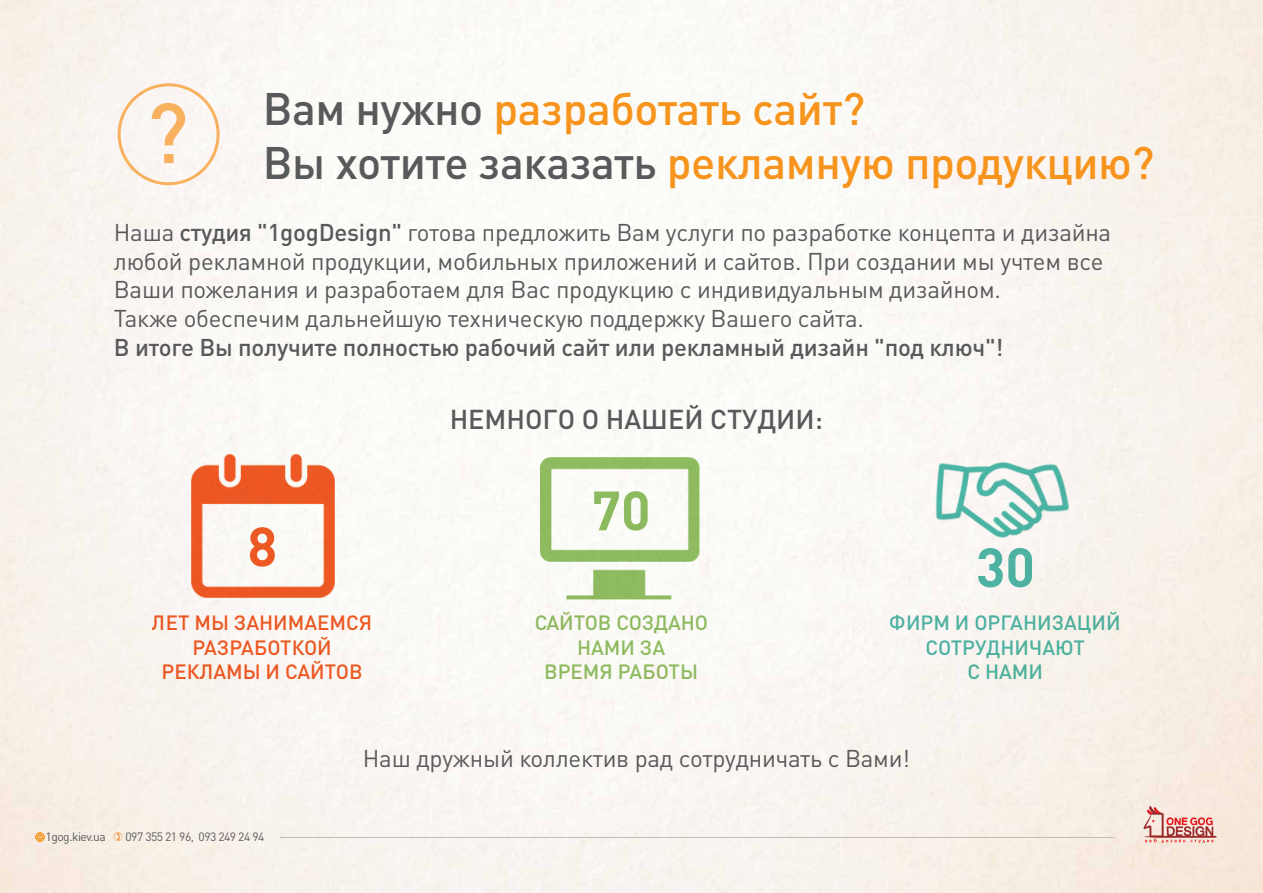
<style>
.page{position:relative;width:1263px;height:893px;background:#fff}
.page>*{position:absolute;margin:0;border:0;box-sizing:border-box;transform-origin:0 0}
.t1{font:700 54.45px "DIN Pro";color:#91bd63}
.t2{font:700 54.45px "DIN Pro";color:#4fb9ab}
.t3{font:700 54.45px "DIN Pro";color:#f15b24}
.t4{font:500 45px/54px "DIN Pro";letter-spacing:-.01em;color:#f7941e}
.t5{font:500 27px "DIN Pro";color:#58595b}
.t6{font:24px/28.8px "DIN Pro";letter-spacing:-.01em;color:#58595b}
.t7{font:500 24px "DIN Pro";letter-spacing:-.01em;color:#58595b}
.t8{font:500 20.4px/24.5px "DIN Pro";color:#f15b24;text-align:center}
.t9{font:500 20.4px/24.5px "DIN Pro";color:#4fb9ab;text-align:center}
.t10{font:500 20.4px/24.5px "DIN Pro";color:#91bd63;text-align:center}
.t11{font:12px "DIN Pro";letter-spacing:-.04em;color:#58595b}
.s1{color:#58595b}
.s2{font-weight:500}
</style>
<div class="page">
<img style="left:0;top:0;width:1263px;height:893px">
<svg style="left:1143px;top:806px;width:74px;height:37px;background:#e3b1aa"></svg>
<img style="left:191px;top:454px;width:144px;height:144px">
<img style="left:540px;top:457px;width:160px;height:142px">
<img style="left:935px;top:463px;width:134px;height:75px">
<hr style="left:280px;top:837px;width:835px;height:1px;background:#bcbec0">
<div style="left:35px;top:833px;width:10px;height:9px;border:1px solid #f7941e;border-radius:50%"></div>
<svg style="left:36px;top:833px;width:9px;height:9px"></svg>
<div style="left:118px;top:83px;width:102px;height:102px;border:3px solid #f7941e;border-radius:50%"></div>
<svg style="left:114px;top:832px;width:9px;height:9px"></svg>
<h2 class="t4" style="left:146px;top:80px;width:1010px;text-indent:117px"><span class="s1">Вам нужно</span> разработать сайт?<br><sup>?</sup> <span class="s1">Вы хотите заказать</span> рекламную продукцию?</h2>
<p class="t6" style="left:114px;top:217px;width:999px">Наша <span class="s2">студия "1gogDesign"</span> готова предложить Вам услуги по разработке концепта и дизайна любой рекламной продукции, мобильных приложений и сайтов. При создании мы учтем все Ваши пожелания и разработаем для Вас продукцию с индивидуальным дизайном.<br>Также обеспечим дальнейшую техническую поддержку Вашего сайта.</p>
<p class="t7" style="left:114px;top:331px;width:891px">В итоге Вы получите полностью рабочий сайт или рекламный дизайн "под ключ"!</p>
<h1 class="t3" style="left:248px;top:501px;width:31px">8</h1>
<p class="t8" style="left:152px;top:610px;width:222px">ЛЕТ МЫ ЗАНИМАЕМСЯ<br>РАЗРАБОТКОЙ<br>РЕКЛАМЫ И САЙТОВ</p>
<p class="t5" style="left:450px;top:401px;width:375px">НЕМНОГО О НАШЕЙ СТУДИИ:</p>
<h1 class="t1" style="left:591px;top:465px;width:61px">70</h1>
<p class="t10" style="left:534px;top:610px;width:176px">САЙТОВ СОЗДАНО<br>НАМИ ЗА<br>ВРЕМЯ РАБОТЫ</p>
<h1 class="t2" style="left:976px;top:522px;width:61px">30</h1>
<p class="t9" style="left:890px;top:610px;width:232px">ФИРМ И ОРГАНИЗАЦИЙ<br>СОТРУДНИЧАЮТ<br>С НАМИ</p>
<p class="t11" style="left:46px;top:828px;width:62px">1gog.kiev.ua</p>
<p class="t11" style="left:125px;top:828px;width:140px">097 355 21 96, 093 249 24 94</p>
<p class="t6" style="left:363px;top:743px;width:549px">Наш дружный коллектив рад сотрудничать с Вами!</p>
</div>
